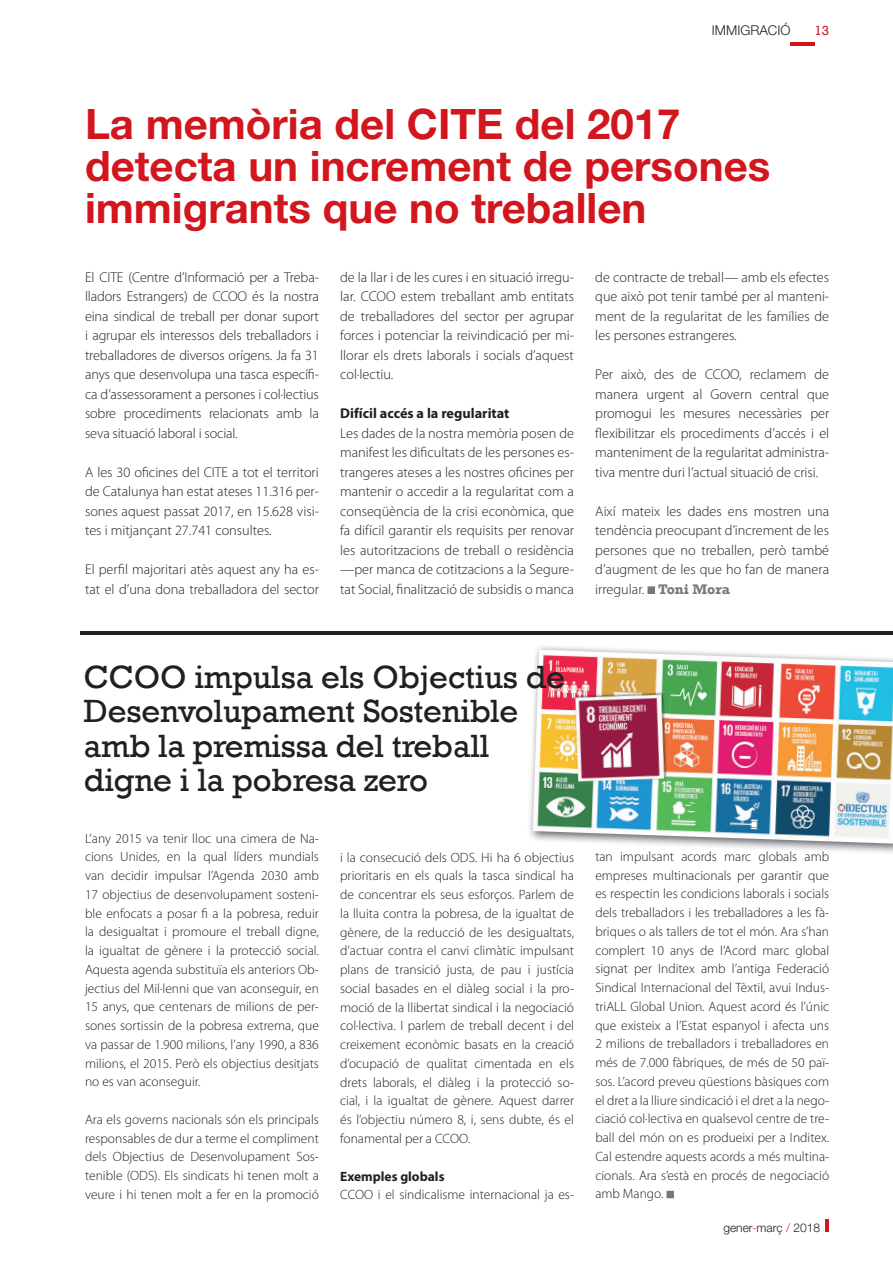
<style>
.page{position:relative;width:893px;height:1263px;background:#fff}
.page>*{position:absolute;margin:0;border:0;box-sizing:border-box;transform-origin:0 0}
.t1{font:700 42px/42px "Helvetica Neue";color:#d2161e}
.t2{font:33px/34.5px "Rockwell";letter-spacing:-.005em;color:#231f20}
.t3{font:300 14.25px/19.5px "Myriad Pro";color:#231f20;text-align:justify}
.t4{font:700 14.25px "Myriad Pro";color:#231f20}
.t5{font:300 13.5px/18.8px "Myriad Pro";color:#231f20;text-align:justify}
.t6{font:700 13.5px "Myriad Pro";color:#231f20}
.t7{font:300 13.5px "Helvetica Neue";color:#231f20}
.t8{font:13.5px "Rockwell";color:#d2161e}
.t9{font:300 12px "Helvetica Neue";color:#231f20}
.s1{font-family:"Rockwell";font-weight:700;color:#76787b}
.s2{color:#ee2e22}
.s3{color:#d2161e}
</style>
<div class="page">
<img style="left:529px;top:646px;width:364px;height:207px">
<img style="left:533px;top:650px;width:360px;height:194px">
<hr style="left:790px;top:42px;width:24px;height:3px;background:#d2161e">
<svg style="left:826px;top:1219px;width:3px;height:13px"></svg>
<hr style="left:81px;top:631px;width:812px;height:3px;background:#231f20">
<svg style="left:647px;top:586px;width:8px;height:8px"></svg>
<svg style="left:666px;top:1191px;width:8px;height:7px"></svg>
<p class="t7" style="left:712px;top:22px;width:80px">IMMIGRACIÓ</p>
<p class="t8" style="left:815px;top:22px;width:16px">13</p>
<h1 class="t1" style="left:85px;top:102px;width:687px">La memòria del CITE del 2017 detecta un increment de persones immigrants que no treballen</h1>
<p class="t3" style="left:85px;top:268px;width:235px">El CITE (Centre d’Informació per a Treba&shy;lladors Estrangers) de CCOO és la nostra eina sindical de treball per donar suport i agrupar els interessos dels treballadors i treballadores de diversos orígens. Ja fa 31 anys que desenvolupa una tasca específi&shy;ca d’assessorament a persones i col·lectius sobre procediments relacionats amb la seva situació laboral i social.</p>
<p class="t3" style="left:85px;top:462px;width:235px">A les 30 oficines del CITE a tot el territori de Catalunya han estat ateses 11.316 per&shy;sones aquest passat 2017, en 15.628 visi&shy;tes i mitjançant 27.741 consultes.</p>
<p class="t3" style="left:85px;top:560px;width:235px">El perfil majoritari atès aquest any ha es&shy;tat el d’una dona treballadora del sector</p>
<p class="t3" style="left:340px;top:268px;width:235px">de la llar i de les cures i en situació irregu&shy;lar. CCOO estem treballant amb entitats de treballadores del sector per agrupar forces i potenciar la reivindicació per mi&shy;llorar els drets laborals i socials d’aquest col·lectiu.</p>
<p class="t4" style="left:340px;top:404px;width:171px">Difícil accés a la regularitat</p>
<p class="t3" style="left:340px;top:424px;width:235px">Les dades de la nostra memòria posen de manifest les dificultats de les persones es&shy;trangeres ateses a les nostres oficines per mantenir o accedir a la regularitat com a conseqüència de la crisi econòmica, que fa difícil garantir els requisits per renovar les autoritzacions de treball o residència —per manca de cotitzacions a la Segure&shy;tat Social, finalització de subsidis o manca</p>
<p class="t3" style="left:595px;top:268px;width:235px">de contracte de treball— amb els efectes que això pot tenir també per al manteni&shy;ment de la regularitat de les famílies de les persones estrangeres.</p>
<p class="t3" style="left:595px;top:365px;width:235px">Per això, des de CCOO, reclamem de manera urgent al Govern central que promogui les mesures necessàries per flexibilitzar els procediments d’accés i el manteniment de la regularitat administra&shy;tiva mentre duri l’actual situació de crisi.</p>
<p class="t3" style="left:595px;top:501px;width:235px">Així mateix les dades ens mostren una tendència preocupant d’increment de les persones que no treballen, però també d’augment de les que ho fan de manera irregular. <span class="s1">Toni Mora</span></p>
<h2 class="t2" style="left:84px;top:660px;width:483px">CCOO impulsa els Objectius de<br>Desenvolupament Sostenible amb la premissa del treball digne i la pobresa zero</h2>
<p class="t5" style="left:85px;top:829px;width:235px">L’any 2015 va tenir lloc una cimera de Na&shy;cions Unides, en la qual líders mundials van decidir impulsar l’Agenda 2030 amb 17 objectius de desenvolupament sosteni&shy;ble enfocats a posar fi a la pobresa, reduir la desigualtat i promoure el treball digne, la igualtat de gènere i la protecció social.<br>Aquesta agenda substituïa els anteriors Ob&shy;jectius del Mil·lenni que van aconseguir, en 15 anys, que centenars de milions de per&shy;sones sortissin de la pobresa extrema, que va passar de 1.900 milions, l’any 1990, a 836 milions, el 2015. Però els objectius desitjats no es van aconseguir.</p>
<p class="t5" style="left:85px;top:1110px;width:235px">Ara els governs nacionals són els principals responsables de dur a terme el compliment dels Objectius de Desenvolupament Sos&shy;tenible (ODS). Els sindicats hi tenen molt a veure i hi tenen molt a fer en la promoció</p>
<p class="t5" style="left:340px;top:848px;width:235px">i la consecució dels ODS. Hi ha 6 objectius prioritaris en els quals la tasca sindical ha de concentrar els seus esforços. Parlem de la lluita contra la pobresa, de la igualtat de gènere, de la reducció de les desigualtats, d’actuar contra el canvi climàtic impulsant plans de transició justa, de pau i justícia social basades en el diàleg social i la pro&shy;moció de la llibertat sindical i la negociació col·lectiva. I parlem de treball decent i del creixement econòmic basats en la creació d’ocupació de qualitat cimentada en els drets laborals, el diàleg i la protecció so&shy;cial, i la igualtat de gènere. Aquest darrer és l’objectiu número 8, i, sens dubte, és el fonamental per a CCOO.</p>
<p class="t6" style="left:340px;top:1167px;width:106px">Exemples globals</p>
<p class="t5" style="left:340px;top:1185px;width:235px">CCOO i el sindicalisme internacional ja es-</p>
<p class="t5" style="left:595px;top:847px;width:235px">tan impulsant acords marc globals amb empreses multinacionals per garantir que es respectin les condicions laborals i socials dels treballadors i les treballadores a les fà&shy;briques o als tallers de tot el món. Ara s’han complert 10 anys de l’Acord marc global signat per Inditex amb l’antiga Federació Sindical Internacional del Tèxtil, avui Indus&shy;triALL Global Union. Aquest acord és l’únic que existeix a l’Estat espanyol i afecta uns 2 milions de treballadors i treballadores en més de 7.000 fàbriques, de més de 50 paï&shy;sos. L’acord preveu qüestions bàsiques com el dret a la lliure sindicació i el dret a la nego&shy;ciació col·lectiva en qualsevol centre de tre&shy;ball del món on es produeixi per a Inditex.<br>Cal estendre aquests acords a més multina&shy;cionals. Ara s’està en procés de negociació amb Mango.</p>
<p class="t9" style="left:723px;top:1220px;width:98px">gener<span class="s2">-</span>març <span class="s3">/</span> 2018</p>
</div>
